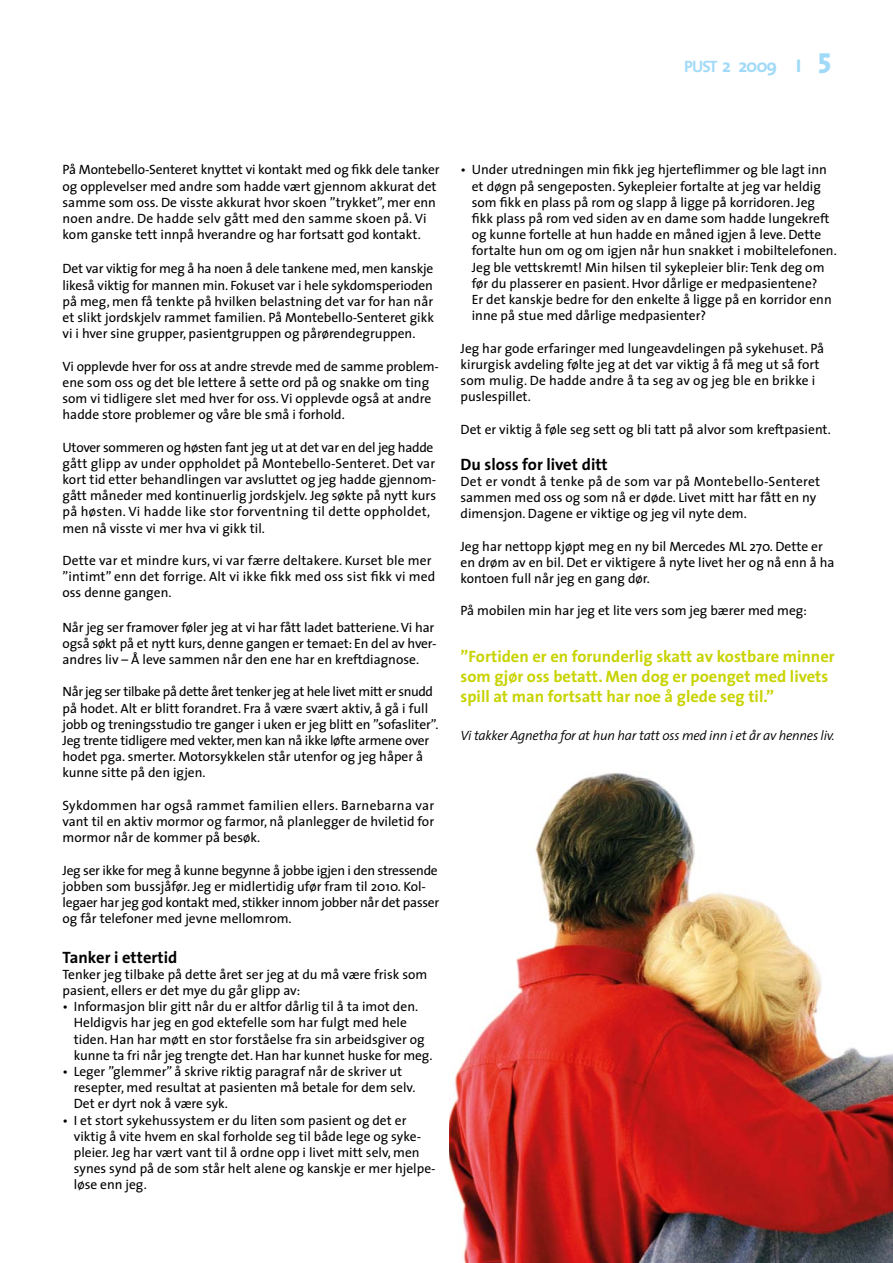
<style>
.page{position:relative;width:893px;height:1263px;background:#fff}
.page>*{position:absolute;margin:0;border:0;box-sizing:border-box;transform-origin:0 0}
.t1{font:700 18.45px "The Sans";color:#a1daf8}
.t2{font:700 16.5px/19.8px "The Sans";color:#c8d300}
.t3{font:700 16.5px "The Sans";color:#000}
.t4{font:13.5px/16.2px "The Sans";color:#000}
.t5{font:13.5px/16.2px "The Sans";letter-spacing:-.02em;color:#000}
.t6{font:italic 300 13.5px "The Sans";letter-spacing:-.02em;color:#000}
.s1{font-size:16.5px}
.s2{font-weight:800}
</style>
<div class="page">
<img style="left:449px;top:773px;width:444px;height:490px">
<h1 class="t1" style="left:684px;top:51px;width:149px"><span class="s1">PUST</span> 2 2009 <span class="s2">I</span> <sup>5</sup></h1>
<p class="t4" style="left:63px;top:161px;width:378px">På Montebello-Senteret knyttet vi kontakt med og fikk dele tanker og opplevelser med andre som hadde vært gjennom akkurat det samme som oss. De visste akkurat hvor skoen ”trykket”, mer enn noen andre. De hadde selv gått med den samme skoen på. Vi kom ganske tett innpå hverandre og har fortsatt god kontakt.</p>
<p class="t4" style="left:63px;top:260px;width:373px;text-align:justify">Det var viktig for meg å ha noen å dele tankene med, men kanskje likeså viktig for mannen min. Fokuset var i hele sykdomsperioden på meg, men få tenkte på hvilken belastning det var for han når et slikt jordskjelv rammet familien. På Montebello-Senteret gikk vi i hver sine grupper, pasientgruppen og pårørendegruppen.</p>
<p class="t4" style="left:63px;top:358px;width:378px">Vi opplevde hver for oss at andre strevde med de samme problem&shy;ene som oss og det ble lettere å sette ord på og snakke om ting som vi tidligere slet med hver for oss. Vi opplevde også at andre hadde store problemer og våre ble små i forhold.</p>
<p class="t4" style="left:63px;top:439px;width:375px">Utover sommeren og høsten fant jeg ut at det var en del jeg hadde gått glipp av under oppholdet på Montebello-Senteret. Det var kort tid etter behandlingen var avsluttet og jeg hadde gjennom&shy;gått måneder med kontinuerlig jordskjelv. Jeg søkte på nytt kurs på høsten. Vi hadde like stor forventning til dette oppholdet, men nå visste vi mer hva vi gikk til.</p>
<p class="t4" style="left:63px;top:552px;width:374px">Dette var et mindre kurs, vi var færre deltakere. Kurset ble mer ”intimt” enn det forrige. Alt vi ikke fikk med oss sist fikk vi med oss denne gangen.</p>
<p class="t4" style="left:63px;top:619px;width:376px">Når jeg ser framover føler jeg at vi har fått ladet batteriene. Vi har også søkt på et nytt kurs, denne gangen er temaet: En del av hver&shy;andres liv – Å leve sammen når den ene har en kreftdiagnose.</p>
<p class="t4" style="left:63px;top:683px;width:377px">Når jeg ser tilbake på dette året tenker jeg at hele livet mitt er snudd på hodet. Alt er blitt forandret. Fra å være svært aktiv, å gå i full jobb og treningsstudio tre ganger i uken er jeg blitt en ”sofasliter”.<br>Jeg trente tidligere med vekter, men kan nå ikke løfte armene over hodet pga. smerter. Motorsykkelen står utenfor og jeg håper å kunne sitte på den igjen.</p>
<p class="t4" style="left:63px;top:797px;width:373px;text-align:justify">Sykdommen har også rammet familien ellers. Barnebarna var vant til en aktiv mormor og farmor, nå planlegger de hviletid for mormor når de kommer på besøk.</p>
<p class="t5" style="left:63px;top:862px;width:378px">Jeg ser ikke for meg å kunne begynne å jobbe igjen i den stressende jobben som bussjåfør. Jeg er midlertidig ufør fram til 2010. Kol&shy;legaer har jeg god kontakt med, stikker innom jobber når det passer og får telefoner med jevne mellomrom.</p>
<p class="t3" style="left:63px;top:943px;width:116px">Tanker i ettertid</p>
<p class="t4" style="left:63px;top:966px;width:366px">Tenker jeg tilbake på dette året ser jeg at du må være frisk som pasient, ellers er det mye du går glipp av:</p>
<p class="t4" style="left:74px;top:998px;width:360px;text-indent:-11px">• Informasjon blir gitt når du er altfor dårlig til å ta imot den.<br>Heldigvis har jeg en god ektefelle som har fulgt med hele tiden. Han har møtt en stor forståelse fra sin arbeidsgiver og kunne ta fri når jeg trengte det. Han har kunnet huske for meg.</p>
<p class="t4" style="left:74px;top:1063px;width:343px;text-indent:-11px">• Leger ”glemmer” å skrive riktig paragraf når de skriver ut resepter, med resultat at pasienten må betale for dem selv.<br>Det er dyrt nok å være syk.</p>
<p class="t4" style="left:74px;top:1111px;width:363px;text-indent:-11px">• I et stort sykehussystem er du liten som pasient og det er viktig å vite hvem en skal forholde seg til både lege og syke&shy;pleier. Jeg har vært vant til å ordne opp i livet mitt selv, men synes synd på de som står helt alene og kanskje er mer hjelpe&shy;løse enn jeg.</p>
<p class="t4" style="left:472px;top:161px;width:366px;text-indent:-11px">• Under utredningen min fikk jeg hjerteflimmer og ble lagt inn et døgn på sengeposten. Sykepleier fortalte at jeg var heldig som fikk en plass på rom og slapp å ligge på korridoren. Jeg fikk plass på rom ved siden av en dame som hadde lungekreft og kunne fortelle at hun hadde en måned igjen å leve. Dette fortalte hun om og om igjen når hun snakket i mobiltelefonen.<br>Jeg ble vettskremt! Min hilsen til sykepleier blir: Tenk deg om før du plasserer en pasient. Hvor dårlige er medpasientene?<br>Er det kanskje bedre for den enkelte å ligge på en korridor enn inne på stue med dårlige medpasienter?</p>
<p class="t4" style="left:461px;top:340px;width:365px">Jeg har gode erfaringer med lungeavdelingen på sykehuset. På kirurgisk avdeling følte jeg at det var viktig å få meg ut så fort som mulig. De hadde andre å ta seg av og jeg ble en brikke i puslespillet.</p>
<p class="t4" style="left:461px;top:421px;width:372px">Det er viktig å føle seg sett og bli tatt på alvor som kreftpasient.</p>
<p class="t3" style="left:460px;top:450px;width:149px">Du sloss for livet ditt</p>
<p class="t4" style="left:460px;top:473px;width:361px">Det er vondt å tenke på de som var på Montebello-Senteret sammen med oss og som nå er døde. Livet mitt har fått en ny dimensjon. Dagene er viktige og jeg vil nyte dem.</p>
<p class="t4" style="left:460px;top:538px;width:376px">Jeg har nettopp kjøpt meg en ny bil Mercedes ML 270. Dette er en drøm av en bil. Det er viktigere å nyte livet her og nå enn å ha kontoen full når jeg en gang dør.</p>
<p class="t4" style="left:460px;top:602px;width:348px">På mobilen min har jeg et lite vers som jeg bærer med meg:</p>
<p class="t2" style="left:460px;top:646px;width:376px">”Fortiden er en forunderlig skatt av kostbare minner som gjør oss betatt. Men dog er poenget med livets spill at man fortsatt har noe å glede seg til.”</p>
<p class="t6" style="left:460px;top:724px;width:376px">Vi takker Agnetha for at hun har tatt oss med inn i et år av hennes liv.</p>
</div>
